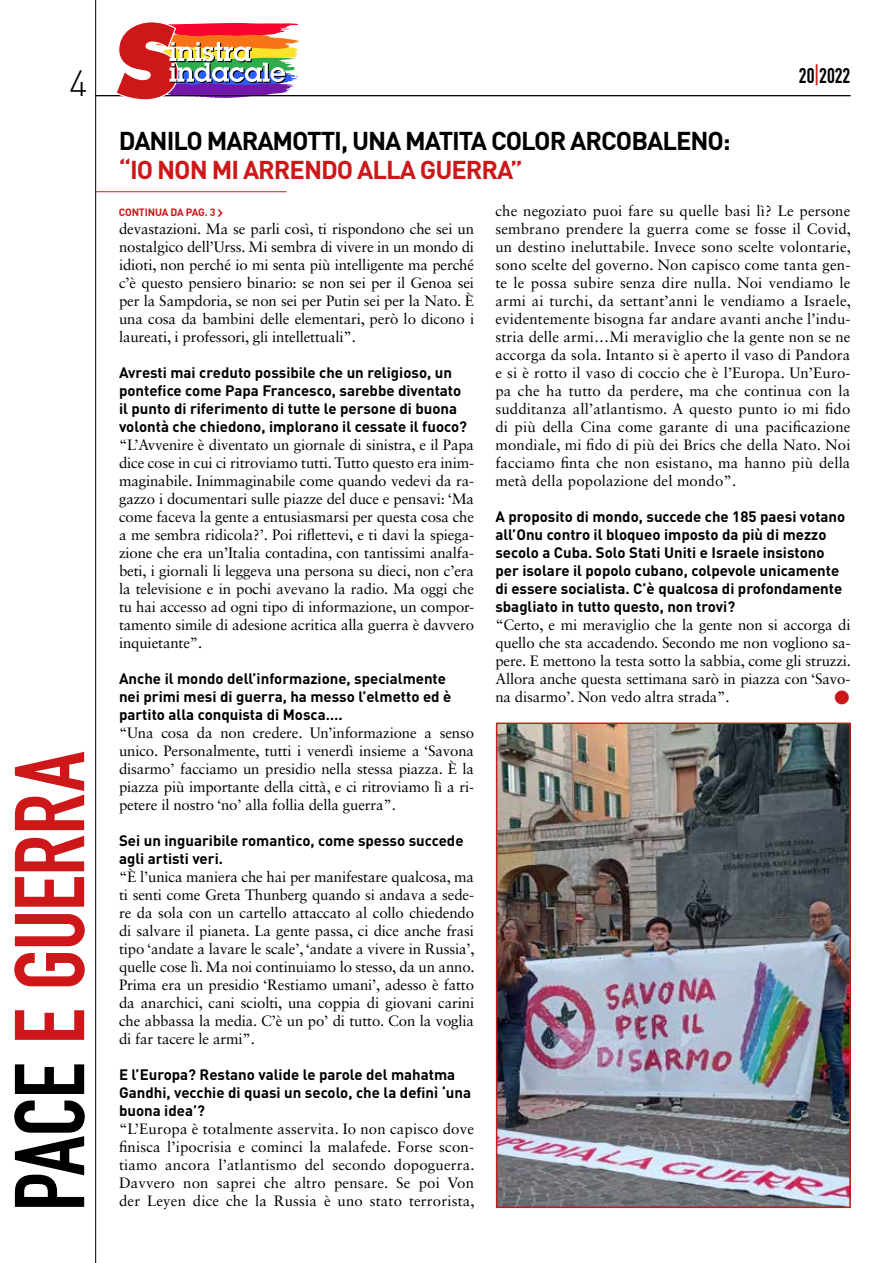
<style>
.page{position:relative;width:893px;height:1263px;background:#fff}
.page>*{position:absolute;margin:0;border:0;box-sizing:border-box;transform-origin:0 0}
.t1{font:97.35px "DIN Engschrift Std";letter-spacing:-.01em;color:#cd1719}
.t2{font:300 36px "DIN";color:#000}
.t3{font:700 25.5px "DIN";letter-spacing:-.04em;color:#000}
.t4{font:700 25.5px "DIN";letter-spacing:-.04em;color:#cd1719}
.t5{font:21px "DIN Engschrift Std";color:#000}
.t6{font:15px/18px "Sabon LT Std";letter-spacing:-.01em;color:#000;text-align:justify}
.t7{font:700 15px/18px "DIN";color:#000}
.t8{font:15px "Zapf Dingbats IT Cby BT";color:#cd1719}
.t9{font:700 10.5px "DIN";letter-spacing:-.02em;color:#cd1719}
.s1{color:#000}
.s2{color:#cd1719}
</style>
<div class="page">
<hr style="left:95px;top:95px;width:755px;height:1px;background:#000">
<hr style="left:95px;top:0;width:1px;height:1263px;background:#000">
<svg style="left:115px;top:22px;width:184px;height:78px"></svg>
<hr style="left:96px;top:191px;width:191px;height:1px;background:#cd1719">
<img style="left:496px;top:723px;width:355px;height:485px">
<h2 class="t2" style="left:69px;top:61px;width:20px">4</h2>
<h1 class="t1" style="left:-7px;top:1211px;width:461px;rotate:-90deg"><span class="s1">PACE</span> E GUERRA</h1>
<h3 class="t5" style="left:799px;top:63px;width:53px">20<span class="s2">|</span>2022</h3>
<h3 class="t3" style="left:119px;top:125px;width:613px">DANILO MARAMOTTI, UNA MATITA COLOR ARCOBALENO:</h3>
<h3 class="t4" style="left:119px;top:153px;width:405px">“IO NON MI ARRENDO ALLA GUERRA”</h3>
<p class="t9" style="left:119px;top:205px;width:98px">CONTINUA DA PAG. 3</p>
<p class="t6" style="left:495px;top:202px;width:357px">che negoziato puoi fare su quelle basi lì? Le persone sembrano prendere la guerra come se fosse il Covid, un destino ineluttabile. Invece sono scelte volontarie, sono scelte del governo. Non capisco come tanta gen&shy;te le possa subire senza dire nulla. Noi vendiamo le armi ai turchi, da settant’anni le vendiamo a Israele, evidentemente bisogna far andare avanti anche l’indu&shy;stria delle armi…Mi meraviglio che la gente non se ne accorga da sola. Intanto si è aperto il vaso di Pandora e si è rotto il vaso di coccio che è l’Europa. Un’Euro&shy;pa che ha tutto da perdere, ma che continua con la sudditanza all’atlantismo. A questo punto io mi fido di più della Cina come garante di una pacificazione mondiale, mi fido di più dei Brics che della Nato. Noi facciamo finta che non esistano, ma hanno più della metà della popolazione del mondo”.</p>
<p class="t7" style="left:495px;top:507px;width:351px">A proposito di mondo, succede che 185 paesi votano all’Onu contro il bloqueo imposto da più di mezzo secolo a Cuba. Solo Stati Uniti e Israele insistono per isolare il popolo cubano, colpevole unicamente di essere socialista. C’è qualcosa di profondamente sbagliato in tutto questo, non trovi?</p>
<p class="t6" style="left:495px;top:616px;width:357px">“Certo, e mi meraviglio che la gente non si accorga di quello che sta accadendo. Secondo me non vogliono sa&shy;pere. E mettono la testa sotto la sabbia, come gli struzzi.<br>Allora anche questa settimana sarò in piazza con ‘Savo&shy;na disarmo’. Non vedo altra strada”.</p>
<p class="t6" style="left:119px;top:220px;width:357px">devastazioni. Ma se parli così, ti rispondono che sei un nostalgico dell’Urss. Mi sembra di vivere in un mondo di idioti, non perché io mi senta più intelligente ma perché c’è questo pensiero binario: se non sei per il Genoa sei per la Sampdoria, se non sei per Putin sei per la Nato. È una cosa da bambini delle elementari, però lo dicono i laureati, i professori, gli intellettuali”.</p>
<p class="t7" style="left:119px;top:363px;width:350px">Avresti mai creduto possibile che un religioso, un pontefice come Papa Francesco, sarebbe diventato il punto di riferimento di tutte le persone di buona volontà che chiedono, implorano il cessate il fuoco?</p>
<p class="t6" style="left:119px;top:436px;width:357px">“L’Avvenire è diventato un giornale di sinistra, e il Papa dice cose in cui ci ritroviamo tutti. Tutto questo era inim&shy;maginabile. Inimmaginabile come quando vedevi da ra&shy;gazzo i documentari sulle piazze del duce e pensavi: ‘Ma come faceva la gente a entusiasmarsi per questa cosa che a me sembra ridicola?’. Poi riflettevi, e ti davi la spiega&shy;zione che era un’Italia contadina, con tantissimi analfa&shy;beti, i giornali li leggeva una persona su dieci, non c’era la televisione e in pochi avevano la radio. Ma oggi che tu hai accesso ad ogni tipo di informazione, un compor&shy;tamento simile di adesione acritica alla guerra è davvero inquietante”.</p>
<p class="t7" style="left:119px;top:669px;width:334px">Anche il mondo dell’informazione, specialmente nei primi mesi di guerra, ha messo l’elmetto ed è partito alla conquista di Mosca….</p>
<p class="t6" style="left:119px;top:724px;width:357px">“Una cosa da non credere. Un’informazione a senso unico. Personalmente, tutti i venerdì insieme a ‘Savona disarmo’ facciamo un presidio nella stessa piazza. È la piazza più importante della città, e ci ritroviamo lì a ri&shy;petere il nostro ‘no’ alla follia della guerra”.</p>
<p class="t7" style="left:119px;top:831px;width:346px">Sei un inguaribile romantico, come spesso succede agli artisti veri.</p>
<p class="t6" style="left:119px;top:868px;width:357px">“È l’unica maniera che hai per manifestare qualcosa, ma ti senti come Greta Thunberg quando si andava a sede&shy;re da sola con un cartello attaccato al collo chiedendo di salvare il pianeta. La gente passa, ci dice anche frasi tipo ‘andate a lavare le scale’, ‘andate a vivere in Russia’, quelle cose lì. Ma noi continuiamo lo stesso, da un anno.<br>Prima era un presidio ‘Restiamo umani’, adesso è fatto da anarchici, cani sciolti, una coppia di giovani carini che abbassa la media. C’è un po’ di tutto. Con la voglia di far tacere le armi”.</p>
<p class="t7" style="left:119px;top:1065px;width:354px">E l’Europa? Restano valide le parole del mahatma<br>Gandhi, vecchie di quasi un secolo, che la definì ‘una buona idea’?</p>
<p class="t6" style="left:119px;top:1120px;width:357px">“L’Europa è totalmente asservita. Io non capisco dove finisca l’ipocrisia e cominci la malafede. Forse scon&shy;tiamo ancora l’atlantismo del secondo dopoguerra.<br>Davvero non saprei che altro pensare. Se poi Von der Leyen dice che la Russia è uno stato terrorista,</p>
<p class="t8" style="left:834px;top:690px;width:16px">●</p>
</div>
